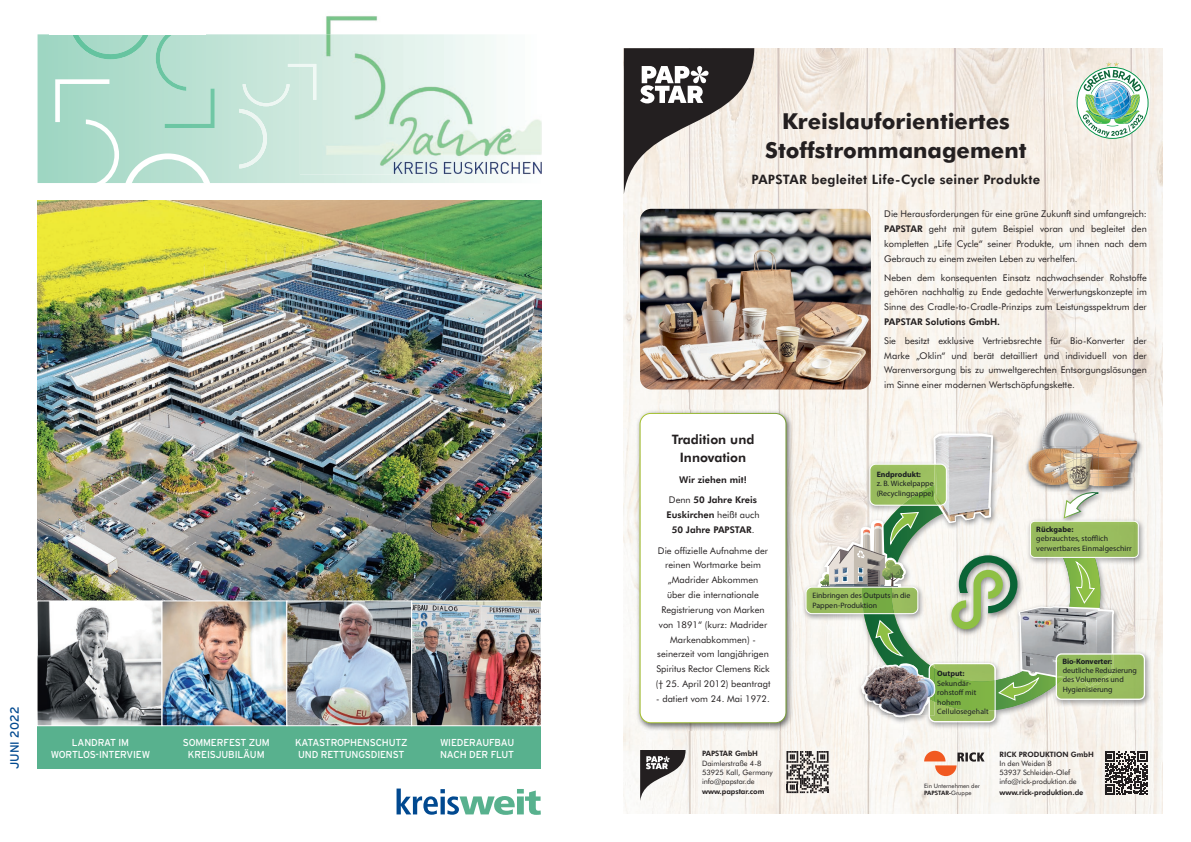
<style>
.page{position:relative;width:1191px;height:842px;background:#fff}
.page>*{position:absolute;margin:0;border:0;box-sizing:border-box;transform-origin:0 0}
.t1{font:800 22px/29px "Futura BT";color:#231f20;text-align:center}
.t2{font:700 13px "Futura BT";letter-spacing:.02em;color:#231f20}
.t3{font:700 13px/18px "Futura BT";color:#231f20;text-align:center}
.t4{font:12.1px "Interstate";color:#014990}
.t5{font:10.1px/12.1px "Interstate";letter-spacing:-.015em;color:#fff;text-align:center}
.t6{font:9.3px/14.8px "Futura BT";color:#231f20;text-align:justify}
.t7{font:700 9.3px/14.8px "Futura BT";color:#231f20;text-align:center}
.t8{font:7.8px/9.4px "Myriad Pro";color:#1a1d22}
.t9{font:700 7.8px "Myriad Pro";color:#1a1d22}
.t10{font:7.7px/9.3px "Myriad Pro";letter-spacing:.01em;color:#1a1d22}
.t11{font:700 7.7px "Myriad Pro";color:#1a1d22}
.t12{font:7.4px/8.9px "Futura BT";letter-spacing:-.01em;color:#231f20}
.t13{font:700 7.4px "Futura BT";letter-spacing:-.005em;color:#231f20}
.t14{font:6px/7.2px "Futura BT";color:#231f20}
.s1{font-weight:400}
.s2{font-weight:700}
</style>
<div class="page">
<svg style="left:38px;top:34px;width:475px;height:149px"></svg>
<img style="left:38px;top:200px;width:504px;height:400px">
<div style="left:38px;top:726px;width:503px;height:43px;background:#58b18e"></div>
<img style="left:37px;top:600px;width:505px;height:127px">
<svg style="left:396px;top:788px;width:145px;height:27px"></svg>
<svg style="left:55px;top:34px;width:160px;height:149px"></svg>
<svg style="left:239px;top:64px;width:61px;height:104px"></svg>
<img style="left:326px;top:16px;width:216px;height:158px">
<img style="left:300px;top:34px;width:241px;height:140px">
<img style="left:300px;top:64px;width:16px;height:36px">
<img style="left:624px;top:48px;width:538px;height:766px">
<img style="left:769px;top:377px;width:393px;height:383px">
<img style="left:801px;top:410px;width:350px;height:320px">
<img style="left:1031px;top:413px;width:82px;height:18px">
<img style="left:1042px;top:413px;width:56px;height:18px">
<img style="left:1114px;top:654px;width:30px;height:45px">
<div style="left:1055px;top:653px;width:90px;height:47px;border:1px solid #fff;border-radius:5px"></div>
<img style="left:806px;top:587px;width:11px;height:27px">
<div style="left:805px;top:587px;width:113px;height:27px;border:1px solid #fff;border-radius:6px"></div>
<img style="left:1114px;top:521px;width:24px;height:36px">
<div style="left:1030px;top:521px;width:108px;height:37px;border:1px solid #fff;border-radius:4px"></div>
<img style="left:929px;top:717px;width:65px;height:4px">
<div style="left:928px;top:663px;width:67px;height:59px;border:1px solid #fff;border-radius:6px"></div>
<img style="left:1114px;top:431px;width:29px;height:46px">
<img style="left:1114px;top:433px;width:23px;height:40px">
<img style="left:1114px;top:477px;width:22px;height:14px">
<svg style="left:1131px;top:473px;width:5px;height:4px"></svg>
<img style="left:1114px;top:453px;width:22px;height:20px">
<img style="left:1114px;top:473px;width:17px;height:13px">
<img style="left:1114px;top:457px;width:16px;height:17px">
<svg style="left:817px;top:431px;width:297px;height:286px"></svg>
<img style="left:863px;top:665px;width:71px;height:50px">
<img style="left:887px;top:665px;width:41px;height:13px">
<img style="left:931px;top:666px;width:3px;height:35px">
<img style="left:928px;top:665px;width:3px;height:50px">
<svg style="left:624px;top:48px;width:130px;height:146px"></svg>
<img style="left:1076px;top:62px;width:72px;height:77px">
<img style="left:640px;top:209px;width:231px;height:180px">
<svg style="left:640px;top:750px;width:45px;height:51px"></svg>
<svg style="left:786px;top:751px;width:42px;height:42px"></svg>
<svg style="left:924px;top:751px;width:60px;height:25px"></svg>
<svg style="left:1104px;top:751px;width:43px;height:43px"></svg>
<img style="left:635px;top:409px;width:158px;height:322px">
<div style="left:640px;top:413px;width:145px;height:310px;background:#fff;border-radius:10px"></div>
<div style="left:639px;top:413px;width:147px;height:310px;border:1px solid #fff;border-radius:11px"></div>
<h3 class="t4" style="left:8px;top:769px;width:64px;rotate:-90deg">JUNI 2022</h3>
<p class="t5" style="left:51px;top:736px;width:101px">LANDRAT IM<br>WORTLOS-INTERVIEW</p>
<p class="t5" style="left:295px;top:736px;width:114px">KATASTROPHENSCHUTZ<br>UND RETTUNGSDIENST</p>
<p class="t5" style="left:440px;top:736px;width:76px;text-align:left">WIEDERAUFBAU<br>NACH DER FLUT</p>
<p class="t5" style="left:183px;top:736px;width:89px">SOMMERFEST ZUM<br>KREISJUBILÄUM</p>
<h1 class="t1" style="left:765px;top:106px;width:263px">Kreislauforientiertes<br>Stoffstrommanagement</h1>
<h2 class="t2" style="left:751px;top:170px;width:290px">PAPSTAR begleitet Life-Cycle seiner Produkte</h2>
<h2 class="t3" style="left:671px;top:430px;width:84px">Tradition und<br>Innovation</h2>
<p class="t7" style="left:679px;top:472px;width:69px">Wir ziehen mit!</p>
<p class="t7" style="left:666px;top:492px;width:94px"><span class="s1">Denn</span> 50 Jahre Kreis<br>Euskirchen <span class="s1">heißt auch<br></span>50 Jahre PAPSTAR<span class="s1">.</span></p>
<p class="t6" style="left:655px;top:542px;width:116px;text-align:center">Die offizielle Aufnahme der reinen Wortmarke beim „Madrider Abkommen<br>über die internationale<br>Registrierung von Marken von 1891“ (kurz: Madrider<br>Markenabkommen) - seinerzeit vom langjährigen<br>Spiritus Rector Clemens Rick († 25. April 2012) beantragt</p>
<p class="t6" style="left:656px;top:691px;width:115px">- datiert vom 24. Mai 1972.</p>
<p class="t6" style="left:884px;top:206px;width:264px">Die Herausforderungen für eine grüne Zukunft sind umfangreich:<br><span class="s2">PAPSTAR</span> geht mit gutem Beispiel voran und begleitet den kompletten „Life Cycle“ seiner Produkte, um ihnen nach dem Gebrauch zu einem zweiten Leben zu verhelfen.</p>
<p class="t6" style="left:884px;top:269px;width:264px">Neben dem konsequenten Einsatz nachwachsender Rohstoffe gehören nachhaltig zu Ende gedachte Verwertungskonzepte im Sinne des Cradle-to-Cradle-Prinzips zum Leistungsspektrum der</p>
<p class="t7" style="left:884px;top:314px;width:117px">PAPSTAR Solutions GmbH.</p>
<p class="t6" style="left:884px;top:333px;width:264px">Sie besitzt exklusive Vertriebsrechte für Bio-Konverter der Marke „Oklin“ und berät detailliert und individuell von der Warenversorgung bis zu umweltgerechten Entsorgungslösungen im Sinne einer modernen Wertschöpfungskette.</p>
<p class="t9" style="left:876px;top:469px;width:46px">Endprodukt:</p>
<p class="t8" style="left:876px;top:479px;width:59px">z. B. Wickelpappe (Recyclingpappe)</p>
<p class="t8" style="left:812px;top:591px;width:99px">Einbringen des Outputs in die<br>Pappen-Produktion</p>
<p class="t11" style="left:937px;top:668px;width:29px">Output:</p>
<p class="t10" style="left:937px;top:679px;width:53px">Sekundär&shy;rohstoff mit hohem<br>Cellulosegehalt</p>
<p class="t9" style="left:1036px;top:524px;width:39px">Rückgabe:</p>
<p class="t8" style="left:1036px;top:534px;width:97px">gebrauchtes, stofflich verwertbares Einmalgeschirr</p>
<p class="t9" style="left:1062px;top:656px;width:51px">Bio-Konverter:</p>
<p class="t8" style="left:1062px;top:665px;width:76px">deutliche Reduzierung des Volumens und<br>Hygienisierung</p>
<p class="t13" style="left:702px;top:748px;width:57px">PAPSTAR GmbH</p>
<p class="t12" style="left:702px;top:759px;width:72px">Daimlerstraße 4-8<br>53925 Kall, Germany info@papstar.de</p>
<p class="t13" style="left:702px;top:786px;width:64px">www.papstar.com</p>
<p class="t14" style="left:924px;top:782px;width:57px">Ein Unternehmen der<br><span class="s2">PAPSTAR-</span>Gruppe</p>
<p class="t13" style="left:999px;top:749px;width:96px">RICK PRODUKTION GmbH</p>
<p class="t12" style="left:999px;top:758px;width:79px;line-height:9.3px">In den Weiden 8<br>53937 Schleiden-Olef info@rick-produktion.de</p>
<p class="t13" style="left:999px;top:787px;width:85px">www.rick-produktion.de</p>
</div>
